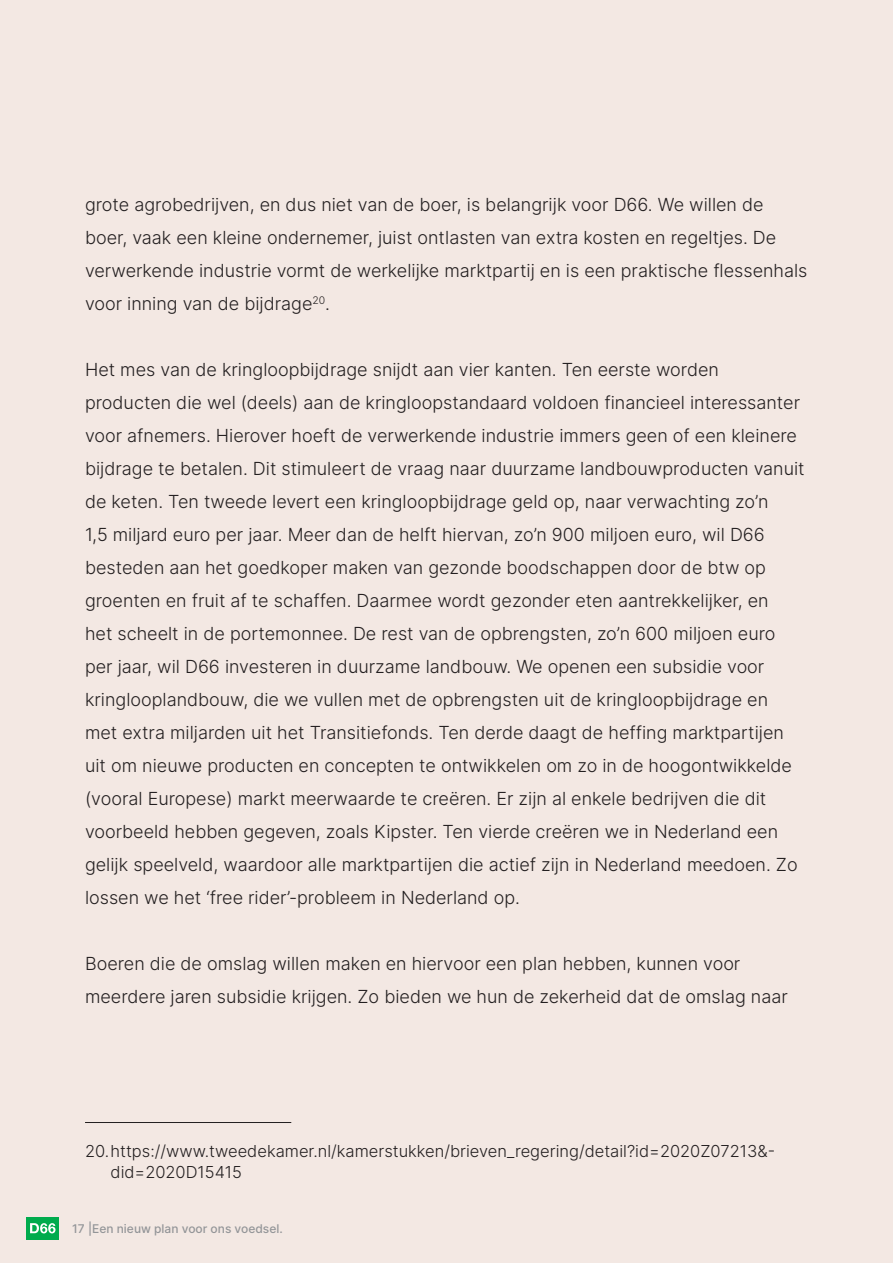
<style>
.page{position:relative;width:893px;height:1263px;background:#f3e8e3}
.page>*{position:absolute;margin:0;border:0;box-sizing:border-box;transform-origin:0 0}
.t1{font:300 18px/33px "Inter";color:#231f20}
.t2{font:300 16.5px/21px "Inter";color:#231f20}
.t3{font:500 12px "Inter";color:#939598}
</style>
<div class="page">
<div style="left:26px;top:1217px;width:33px;height:22px;background:#00ab4d"></div>
<svg style="left:30px;top:1223px;width:26px;height:10px"></svg>
<hr style="left:85px;top:1122px;width:206px;height:1px;background:#231f20">
<p class="t1" style="left:85px;top:188px;width:724px">grote agrobedrijven, en dus niet van de boer, is belangrijk voor D66. We willen de boer, vaak een kleine ondernemer, juist ontlasten van extra kosten en regeltjes. De verwerkende industrie vormt de werkelijke marktpartij en is een praktische flessenhals voor inning van de bijdrage<sup>20</sup>.</p>
<p class="t1" style="left:85px;top:353px;width:721px">Het mes van de kringloopbijdrage snijdt aan vier kanten. Ten eerste worden producten die wel (deels) aan de kringloopstandaard voldoen financieel interessanter voor afnemers. Hierover hoeft de verwerkende industrie immers geen of een kleinere bijdrage te betalen. Dit stimuleert de vraag naar duurzame landbouwproducten vanuit de keten. Ten tweede levert een kringloopbijdrage geld op, naar verwachting zo’n<br>1,5 miljard euro per jaar. Meer dan de helft hiervan, zo’n 900 miljoen euro, wil D66 besteden aan het goedkoper maken van gezonde boodschappen door de btw op groenten en fruit af te schaffen. Daarmee wordt gezonder eten aantrekkelijker, en<br>het scheelt in de portemonnee. De rest van de opbrengsten, zo’n 600 miljoen euro per jaar, wil D66 investeren in duurzame landbouw. We openen een subsidie voor kringlooplandbouw, die we vullen met de opbrengsten uit de kringloopbijdrage en met extra miljarden uit het Transitiefonds. Ten derde daagt de heffing marktpartijen uit om nieuwe producten en concepten te ontwikkelen om zo in de hoogontwikkelde (vooral Europese) markt meerwaarde te creëren. Er zijn al enkele bedrijven die dit voorbeeld hebben gegeven, zoals Kipster. Ten vierde creëren we in Nederland een gelijk speelveld, waardoor alle marktpartijen die actief zijn in Nederland meedoen. Zo lossen we het ‘free rider’-probleem in Nederland op.</p>
<p class="t1" style="left:85px;top:947px;width:704px">Boeren die de omslag willen maken en hiervoor een plan hebben, kunnen voor meerdere jaren subsidie krijgen. Zo bieden we hun de zekerheid dat de omslag naar</p>
<p class="t2" style="left:111px;top:1140px;width:666px;text-indent:-26px">20.https://www.tweedekamer.nl/kamerstukken/brieven_regering/detail?id=2020Z07213&amp;- did=2020D15415</p>
<p class="t3" style="left:72px;top:1219px;width:212px">17 |Een nieuw plan voor ons voedsel.</p>
</div>
